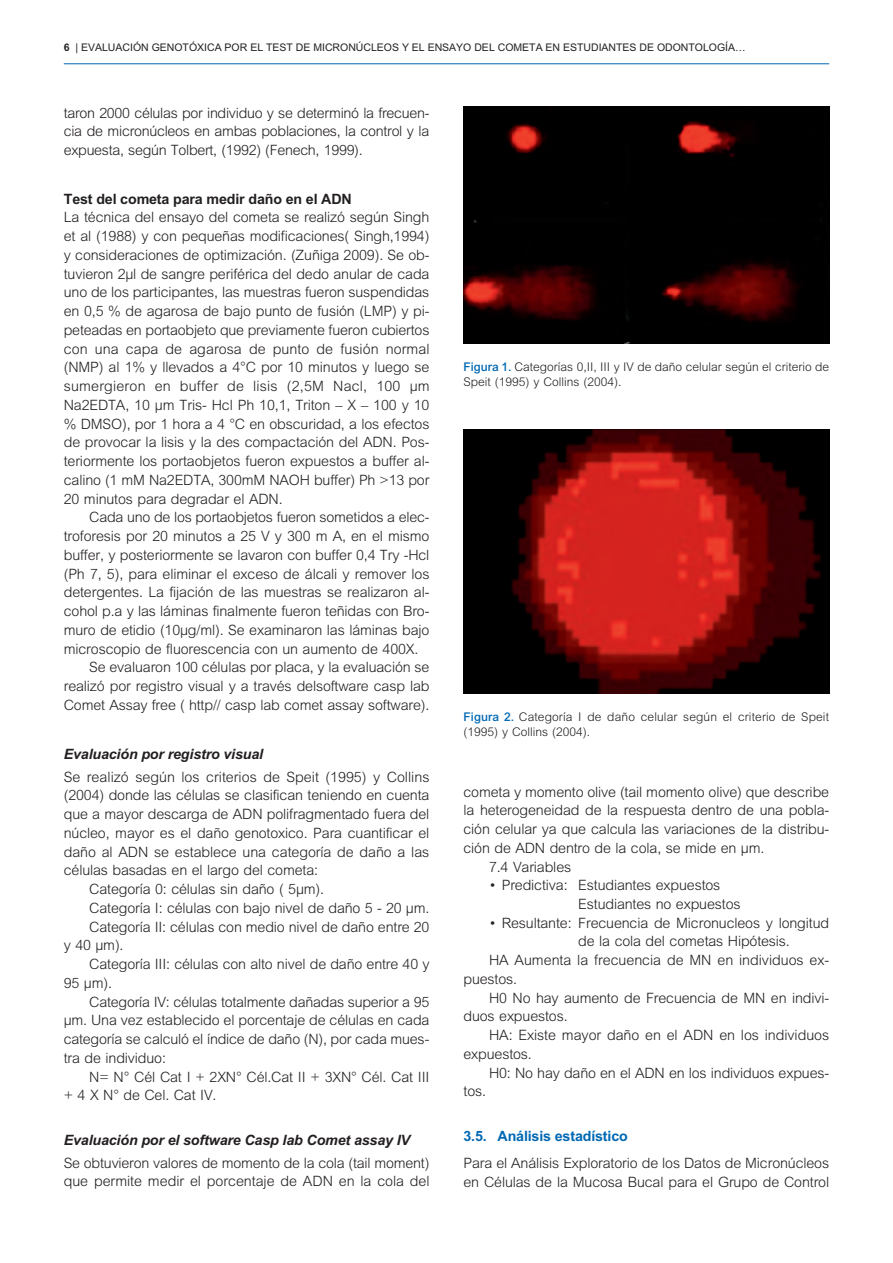
<style>
.page{position:relative;width:893px;height:1263px;background:#fff}
.page>*{position:absolute;margin:0;border:0;box-sizing:border-box;transform-origin:0 0}
._05-TXT_GRAL{font:300 14.25px/18.8px "M Arial";letter-spacing:-.01em;color:#231f20}
._04-LADILLO_TXT{font:italic 700 14.25px "M Arial";letter-spacing:-.01em;color:#231f20}
._03-TITULO_1_1_1{font:700 14.25px "M Arial";letter-spacing:-.01em;color:#231f20}
._02-TITULO_1_1{font:700 14.25px "M Arial";letter-spacing:-.01em;color:#0168b3}
._04-PIE_FIGURAS{font:300 12px/15px "M Arial";color:#231f20}
.t1{font:10.5px "M Arial";color:#231f20}
.s1{font-weight:700}
.s2{font-family:"Arial";font-weight:500;color:#0168b3}
</style>
<div class="page">
<hr style="left:64px;top:63px;width:765px;height:1px;background:#0168b3">
<img style="left:463px;top:106px;width:366px;height:237px">
<img style="left:463px;top:429px;width:366px;height:264px">
<p class="t1" style="left:64px;top:41px;width:683px"><span class="s1">6</span> | EVALUACIÓN GENOTÓXICA POR EL TEST DE MICRONÚCLEOS Y EL ENSAYO DEL COMETA EN ESTUDIANTES DE ODONTOLOGÍA…</p>
<p class="_05-TXT_GRAL" style="left:64px;top:103px;width:367px;text-align:justify">taron 2000 células por individuo y se determinó la frecuen&shy;cia de micronúcleos en ambas poblaciones, la control y la expuesta, según Tolbert, (1992) (Fenech, 1999).</p>
<p class="_03-TITULO_1_1_1" style="left:64px;top:190px;width:290px">Test del cometa para medir daño en el ADN</p>
<p class="_05-TXT_GRAL" style="left:64px;top:208px;width:367px;text-align:justify">La técnica del ensayo del cometa se realizó según Singh et al (1988) y con pequeñas modificaciones( Singh,1994) y consideraciones de optimización. (Zuñiga 2009). Se ob&shy;tuvieron 2µl de sangre periférica del dedo anular de cada uno de los participantes, las muestras fueron suspendidas en 0,5 % de agarosa de bajo punto de fusión (LMP) y pi&shy;peteadas en portaobjeto que previamente fueron cubiertos con una capa de agarosa de punto de fusión normal (NMP) al 1% y llevados a 4°C por 10 minutos y luego se sumergieron en buffer de lisis (2,5M Nacl, 100 µm Na2EDTA, 10 µm Tris- Hcl Ph 10,1, Triton – X – 100 y 10 % DMSO), por 1 hora a 4 °C en obscuridad, a los efectos de provocar la lisis y la des compactación del ADN. Pos&shy;teriormente los portaobjetos fueron expuestos a buffer al&shy;calino (1 mM Na2EDTA, 300mM NAOH buffer) Ph &gt;13 por 20 minutos para degradar el ADN.</p>
<p class="_05-TXT_GRAL" style="left:64px;top:508px;width:367px;text-align:justify;text-indent:26px">Cada uno de los portaobjetos fueron sometidos a elec&shy;troforesis por 20 minutos a 25 V y 300 m A, en el mismo buffer, y posteriormente se lavaron con buffer 0,4 Try -Hcl (Ph 7, 5), para eliminar el exceso de álcali y remover los detergentes. La fijación de las muestras se realizaron al&shy;cohol p.a y las láminas finalmente fueron teñidas con Bro&shy;muro de etidio (10µg/ml). Se examinaron las láminas bajo microscopio de fluorescencia con un aumento de 400X.</p>
<p class="_05-TXT_GRAL" style="left:64px;top:658px;width:367px;text-align:justify;text-indent:26px">Se evaluaron 100 células por placa, y la evaluación se realizó por registro visual y a través delsoftware casp lab Comet Assay free ( http// casp lab comet assay software).</p>
<p class="_04-LADILLO_TXT" style="left:64px;top:745px;width:201px">Evaluación por registro visual</p>
<p class="_05-TXT_GRAL" style="left:64px;top:767px;width:367px;text-align:justify">Se realizó según los criterios de Speit (1995) y Collins (2004) donde las células se clasifican teniendo en cuenta que a mayor descarga de ADN polifragmentado fuera del núcleo, mayor es el daño genotoxico. Para cuantificar el daño al ADN se establece una categoría de daño a las células basadas en el largo del cometa:</p>
<p class="_05-TXT_GRAL" style="left:89px;top:880px;width:236px">Categoría 0: células sin daño ( 5µm).</p>
<p class="_05-TXT_GRAL" style="left:89px;top:898px;width:342px">Categoría I: células con bajo nivel de daño 5 - 20 µm.</p>
<p class="_05-TXT_GRAL" style="left:64px;top:917px;width:367px;text-indent:26px">Categoría II: células con medio nivel de daño entre 20 y 40 µm).</p>
<p class="_05-TXT_GRAL" style="left:64px;top:955px;width:367px;text-indent:26px">Categoría III: células con alto nivel de daño entre 40 y<br>95 µm).</p>
<p class="_05-TXT_GRAL" style="left:64px;top:992px;width:367px;text-align:justify;text-indent:26px">Categoría IV: células totalmente dañadas superior a 95 µm. Una vez establecido el porcentaje de células en cada categoría se calculó el índice de daño (N), por cada mues&shy;tra de individuo:</p>
<p class="_05-TXT_GRAL" style="left:64px;top:1067px;width:367px;text-indent:26px">N= N° Cél Cat I + 2XN° Cél.Cat II + 3XN° Cél. Cat III + 4 X N° de Cel. Cat IV.</p>
<p class="_04-LADILLO_TXT" style="left:64px;top:1131px;width:348px">Evaluación por el software Casp lab Comet assay IV</p>
<p class="_05-TXT_GRAL" style="left:64px;top:1153px;width:367px">Se obtuvieron valores de momento de la cola (tail moment) que permite medir el porcentaje de ADN en la cola del</p>
<p class="_04-PIE_FIGURAS" style="left:463px;top:359px;width:367px"><span class="s2">Figura 1.</span> Categorías 0,II, III y IV de daño celular según el criterio de<br>Speit (1995) y Collins (2004).</p>
<p class="_04-PIE_FIGURAS" style="left:463px;top:709px;width:367px"><span class="s2">Figura 2.</span> Categoría I de daño celular según el criterio de Speit (1995) y Collins (2004).</p>
<p class="_05-TXT_GRAL" style="left:463px;top:782px;width:367px;text-align:justify">cometa y momento olive (tail momento olive) que describe la heterogeneidad de la respuesta dentro de una pobla&shy;ción celular ya que calcula las variaciones de la distribu&shy;ción de ADN dentro de la cola, se mide en µm.</p>
<p class="_05-TXT_GRAL" style="left:489px;top:857px;width:84px">7.4 Variables</p>
<p class="_05-TXT_GRAL" style="left:489px;top:876px;width:233px">• Predictiva: Estudiantes expuestos</p>
<p class="_05-TXT_GRAL" style="left:578px;top:894px;width:164px">Estudiantes no expuestos</p>
<p class="_05-TXT_GRAL" style="left:578px;top:913px;width:252px;text-indent:-89px">• Resultante: Frecuencia de Micronucleos y longitud de la cola del cometas Hipótesis.</p>
<p class="_05-TXT_GRAL" style="left:463px;top:951px;width:367px;text-indent:26px">HA Aumenta la frecuencia de MN en individuos ex&shy;puestos.</p>
<p class="_05-TXT_GRAL" style="left:463px;top:988px;width:367px;text-indent:26px">H0 No hay aumento de Frecuencia de MN en indivi&shy;duos expuestos.</p>
<p class="_05-TXT_GRAL" style="left:463px;top:1026px;width:367px;text-indent:26px">HA: Existe mayor daño en el ADN en los individuos expuestos.</p>
<p class="_05-TXT_GRAL" style="left:489px;top:1063px;width:342px">H0: No hay daño en el ADN en los individuos expues-</p>
<p class="_05-TXT_GRAL" style="left:463px;top:1082px;width:24px">tos.</p>
<p class="_02-TITULO_1_1" style="left:463px;top:1127px;width:166px">3.5. Análisis estadístico</p>
<p class="_05-TXT_GRAL" style="left:463px;top:1153px;width:367px">Para el Análisis Exploratorio de los Datos de Micronúcleos en Células de la Mucosa Bucal para el Grupo de Control</p>
</div>
